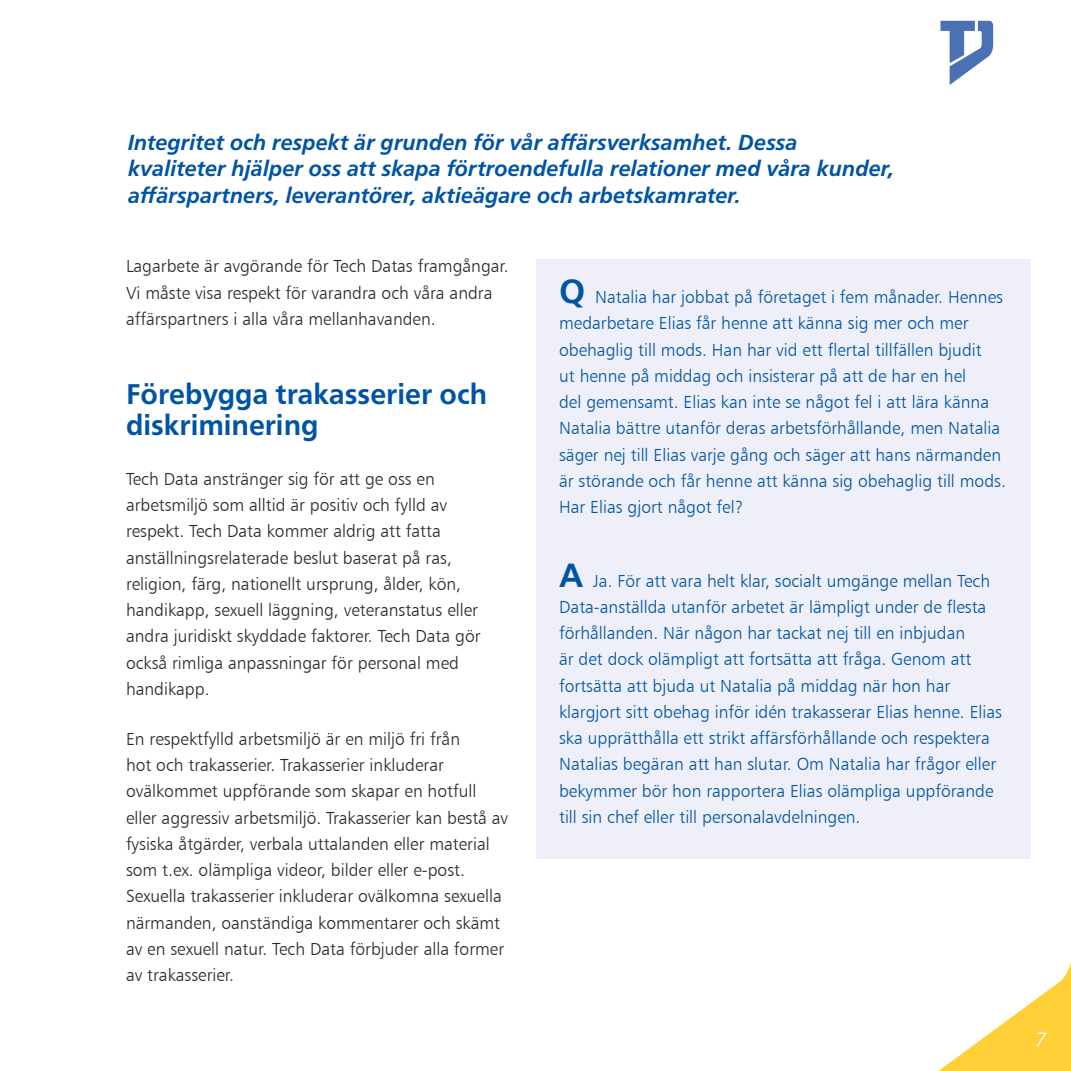
<style>
.page{position:relative;width:1071px;height:1071px;background:#fff}
.page>*{position:absolute;margin:0;border:0;box-sizing:border-box;transform-origin:0 0}
.t1{font:700 29.75px/31.5px "Carto Gothic Std";color:#0054a4}
.t2{font:italic 700 22.75px/26.2px "Carto Gothic Std";letter-spacing:-.005em;color:#0054a4}
.t3{font:italic 21px "Humanist 777 BT Light B";color:#fff}
.t4{font:17.5px/26.2px "Humanist 777 BT Light B";color:#0054a4}
.t5{font:17.5px/26.2px "Humanist 777 BT Light B";color:#282829}
.s1{font-family:"Carto Gothic Std";font-weight:700;font-size:35px}
</style>
<div class="page">
<svg style="left:940px;top:21px;width:53px;height:64px"></svg>
<div style="left:536px;top:259px;width:495px;height:600px;background:#eeeff8"></div>
<svg style="left:938px;top:962px;width:133px;height:109px"></svg>
<h2 class="t2" style="left:128px;top:130px;width:768px">Integritet och respekt är grunden för vår affärsverksamhet. Dessa kvaliteter hjälper oss att skapa förtroendefulla relationer med våra kunder, affärspartners, leverantörer, aktieägare och arbetskamrater.</h2>
<p class="t5" style="left:126px;top:253px;width:384px">Lagarbete är avgörande för Tech Datas framgångar.<br>Vi måste visa respekt för varandra och våra andra affärspartners i alla våra mellanhavanden.</p>
<h1 class="t1" style="left:126px;top:378px;width:363px">Förebygga trakasserier och diskriminering</h1>
<p class="t5" style="left:126px;top:465px;width:356px">Tech Data anstränger sig för att ge oss en arbetsmiljö som alltid är positiv och fylld av respekt. Tech Data kommer aldrig att fatta anställningsrelaterade beslut baserat på ras, religion, färg, nationellt ursprung, ålder, kön, handikapp, sexuell läggning, veteranstatus eller andra juridiskt skyddade faktorer. Tech Data gör också rimliga anpassningar för personal med handikapp.</p>
<p class="t5" style="left:126px;top:725px;width:384px">En respektfylld arbetsmiljö är en miljö fri från<br>hot och trakasserier. Trakasserier inkluderar ovälkommet uppförande som skapar en hotfull eller aggressiv arbetsmiljö. Trakasserier kan bestå av fysiska åtgärder, verbala uttalanden eller material som t.ex. olämpliga videor, bilder eller e-post.<br>Sexuella trakasserier inkluderar ovälkomna sexuella närmanden, oanständiga kommentarer och skämt av en sexuell natur. Tech Data förbjuder alla former av trakasserier.</p>
<p class="t4" style="left:559px;top:284px;width:448px"><span class="s1">Q</span> Natalia har jobbat på företaget i fem månader. Hennes medarbetare Elias får henne att känna sig mer och mer obehaglig till mods. Han har vid ett flertal tillfällen bjudit<br>ut henne på middag och insisterar på att de har en hel<br>del gemensamt. Elias kan inte se något fel i att lära känna Natalia bättre utanför deras arbetsförhållande, men Natalia säger nej till Elias varje gång och säger att hans närmanden är störande och får henne att känna sig obehaglig till mods.<br>Har Elias gjort något fel?</p>
<p class="t4" style="left:559px;top:567px;width:444px"><span class="s1">A</span> Ja. För att vara helt klar, socialt umgänge mellan Tech Data-anställda utanför arbetet är lämpligt under de flesta förhållanden. När någon har tackat nej till en inbjudan<br>är det dock olämpligt att fortsätta att fråga. Genom att fortsätta att bjuda ut Natalia på middag när hon har klargjort sitt obehag inför idén trakasserar Elias henne. Elias ska upprätthålla ett strikt affärsförhållande och respektera Natalias begäran att han slutar. Om Natalia har frågor eller bekymmer bör hon rapportera Elias olämpliga uppförande till sin chef eller till personalavdelningen.</p>
<p class="t3" style="left:1034px;top:1027px;width:18px">7</p>
</div>
